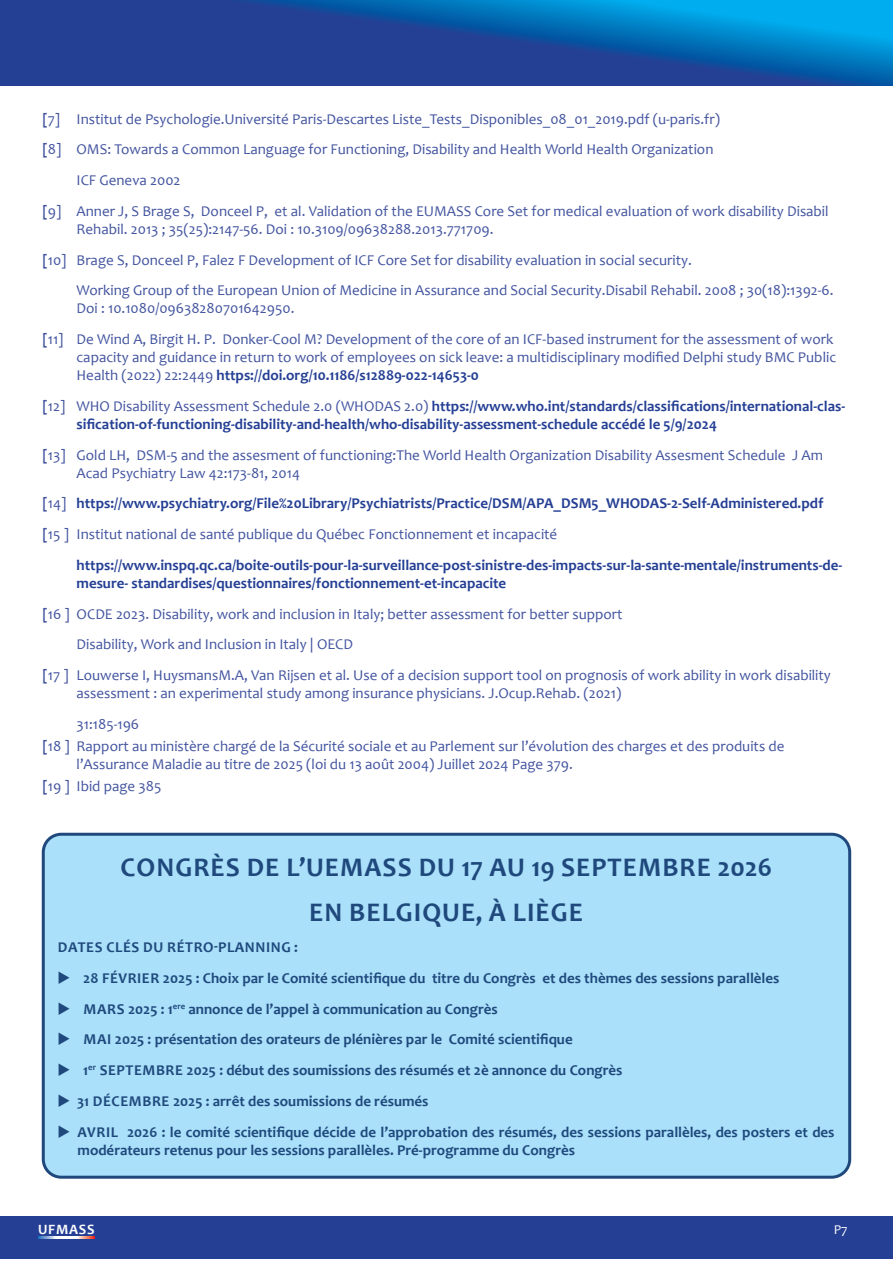
<style>
.page{position:relative;width:893px;height:1263px;background:#fff}
.page>*{position:absolute;margin:0;border:0;box-sizing:border-box;transform-origin:0 0}
.t1{font:700 27px/45px "Candara";letter-spacing:.04em;color:#1f497d;text-align:center}
.t2{font:15px/18px "Candara";color:#42549f}
.t3{font:700 15px/18px "Candara";color:#243f94}
.t4{font:700 15px/18px "Candara";color:#1f497d}
.t5{font:700 15px "Candara";letter-spacing:.04em;color:#1f497d}
.t6{font:700 14.25px "Candara";letter-spacing:.05em;color:#fff}
.t7{font:13.5px "Candara";color:#fff}
.s1{font-weight:700}
.s2{font-weight:700;color:#243f94}
.s3{color:#42549f}
.s4{font-weight:400;color:#42549f}
</style>
<div class="page">
<div style="left:0;top:1216px;width:893px;height:42px;background:#243f94"></div>
<svg style="left:38px;top:1236px;width:56px;height:2px"></svg>
<svg style="left:0;top:0;width:893px;height:85px;background:#1558a6"></svg>
<div style="left:43px;top:834px;width:807px;height:343px;background:#aae0f9;border-radius:18px"></div>
<div style="left:42px;top:833px;width:809px;height:346px;border:3px solid #1f497d;border-radius:18px"></div>
<p class="t2" style="left:43px;top:110px;width:679px"><span class="s1">[</span>7] Institut de Psychologie.Université Paris-Descartes Liste_Tests_Disponibles_08_01_2019.pdf (u-paris.fr)</p>
<p class="t2" style="left:43px;top:140px;width:672px"><span class="s1">[</span>8] OMS: Towards a Common Language for Functioning, Disability and Health World Health Organization</p>
<p class="t2" style="left:77px;top:171px;width:105px">ICF Geneva 2002</p>
<p class="t2" style="left:43px;top:202px;width:788px"><span class="s1">[</span>9] Anner J, S Brage S, Donceel P, et al. Validation of the EUMASS Core Set for medical evaluation of work disability Disabil</p>
<p class="t2" style="left:77px;top:220px;width:418px">Rehabil. 2013 ; 35(25):2147-56. Doi : 10.3109/09638288.2013.771709.</p>
<p class="t2" style="left:43px;top:251px;width:651px"><span class="s1">[</span>10] Brage S, Donceel P, Falez F Development of ICF Core Set for disability evaluation in social security.</p>
<p class="t2" style="left:77px;top:281px;width:759px">Working Group of the European Union of Medicine in Assurance and Social Security.Disabil Rehabil. 2008 ; 30(18):1392-6.</p>
<p class="t2" style="left:43px;top:293px;width:792px;line-height:30.8px;text-indent:34px">Doi : 10.1080/09638280701642950.<br><span class="s1">[</span>11] De Wind A, Birgit H. P. Donker‑Cool M? Development of the core of an ICF‑based instrument for the assessment of work</p>
<p class="t2" style="left:77px;top:348px;width:761px">capacity and guidance in return to work of employees on sick leave: a multidisciplinary modified Delphi study BMC Public<br>Health (2022) 22:2449 <span class="s2">https://doi.org/10.1186/s12889-022-14653-0</span></p>
<p class="t3" style="left:77px;top:397px;width:770px;text-indent:-34px"><span class="s3">[</span><span class="s4">12] WHO Disability Assessment Schedule 2.0 (WHODAS 2.0)</span> https://www.who.int/standards/classifications/international-clas&shy;sification-of-functioning-disability-and-health/who-disability-assessment-schedule accédé le 5/9/2024</p>
<p class="t2" style="left:77px;top:446px;width:748px;text-indent:-34px"><span class="s1">[</span>13] Gold LH, DSM-5 and the assesment of functioning:The World Health Organization Disability Assesment Schedule J Am<br>Acad Psychiatry Law 42:173-81, 2014</p>
<p class="t3" style="left:43px;top:488px;width:782px;line-height:30.8px"><span class="s3">[</span><span class="s4">14]</span> https://www.psychiatry.org/File%20Library/Psychiatrists/Practice/DSM/APA_DSM5_WHODAS-2-Self-Administered.pdf <span class="s3">[</span><span class="s4">15 ] Institut national de santé publique du Québec Fonctionnement et incapacité</span></p>
<p class="t3" style="left:77px;top:556px;width:767px">https://www.inspq.qc.ca/boite-outils-pour-la-surveillance-post-sinistre-des-impacts-sur-la-sante-mentale/instruments-de&shy;mesure- standardises/questionnaires/fonctionnement-et-incapacite</p>
<p class="t2" style="left:43px;top:605px;width:582px"><span class="s1">[</span>16 ] OCDE 2023. Disability, work and inclusion in Italy; better assessment for better support</p>
<p class="t2" style="left:77px;top:635px;width:278px">Disability, Work and Inclusion in Italy | OECD</p>
<p class="t2" style="left:43px;top:666px;width:790px"><span class="s1">[</span>17 ] Louwerse I, HuysmansM.A, Van Rijsen et al. Use of a decision support tool on prognosis of work ability in work disability</p>
<p class="t2" style="left:77px;top:678px;width:546px;line-height:30.8px">assessment : an experimental study among insurance physicians. J.Ocup.Rehab. (2021)<br>31:185-196</p>
<p class="t2" style="left:77px;top:737px;width:709px;text-indent:-34px"><span class="s1">[</span>18 ] Rapport au ministère chargé de la Sécurité sociale et au Parlement sur l’évolution des charges et des produits de l’Assurance Maladie au titre de 2025 (loi du 13 août 2004) Juillet 2024 Page 379.</p>
<p class="t2" style="left:43px;top:777px;width:120px"><span class="s1">[</span>19 ] Ibid page 385</p>
<h1 class="t1" style="left:121px;top:845px;width:653px">CONGRÈS DE L’UEMASS DU 17 AU 19 SEPTEMBRE 2026<br>EN BELGIQUE, À LIÈGE</h1>
<p class="t5" style="left:58px;top:938px;width:242px">DATES CLÉS DU RÉTRO-PLANNING :</p>
<p class="t4" style="left:58px;top:969px;width:723px">◆ 28 FÉVRIER 2025 : Choix par le Comité scientifique du titre du Congrès et des thèmes des sessions parallèles</p>
<p class="t4" style="left:58px;top:999px;width:442px">◆ MARS 2025 : 1<sup>ere</sup> annonce de l’appel à communication au Congrès</p>
<p class="t4" style="left:58px;top:1030px;width:517px">◆ MAI 2025 : présentation des orateurs de plénières par le Comité scientifique</p>
<p class="t4" style="left:58px;top:1061px;width:567px">◆ 1<sup>er</sup> SEPTEMBRE 2025 : début des soumissions des résumés et 2è annonce du Congrès</p>
<p class="t4" style="left:58px;top:1092px;width:373px">◆ 31 DÉCEMBRE 2025 : arrêt des soumissions de résumés</p>
<p class="t4" style="left:78px;top:1122px;width:758px;text-indent:-20px">◆ AVRIL 2026 : le comité scientifique décide de l’approbation des résumés, des sessions parallèles, des posters et des modérateurs retenus pour les sessions parallèles. Pré-programme du Congrès</p>
<p class="t6" style="left:38px;top:1221px;width:58px">UFMASS</p>
<p class="t7" style="left:834px;top:1221px;width:15px">P7</p>
</div>
